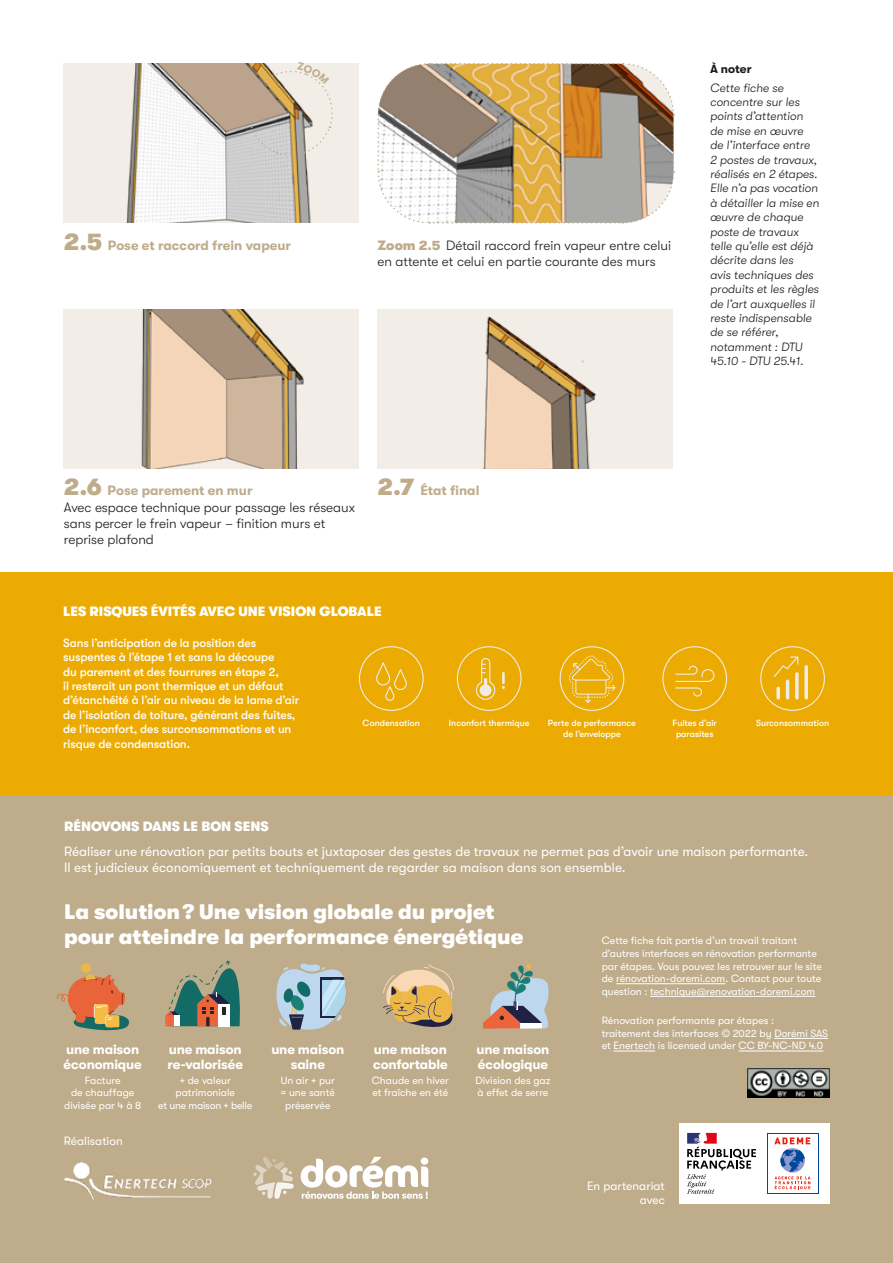
<style>
.page{position:relative;width:893px;height:1263px;background:#fff}
.page>*{position:absolute;margin:0;border:0;box-sizing:border-box;transform-origin:0 0}
.t1{font:900 21px/25.2px "GT Walsheim";color:#fff}
.t2{font:300 13.5px/16.2px "GT Walsheim";color:#1b1b1a}
.t3{font:13.5px/16.2px "GT Walsheim";color:#fff}
.t4{font:700 13.5px/15px "GT Walsheim";letter-spacing:-.01em;color:#fff}
.t5{font:900 13.5px "GT Walsheim";color:#fff}
.t6{font:700 13.5px "GT Walsheim";color:#bfac8a}
.t7{font:italic 300 12px/14.4px "GT Walsheim";color:#1b1b1a}
.t8{font:500 12px/14.4px "GT Walsheim";letter-spacing:-.01em;color:#fff}
.t9{font:12px/14.4px "GT Walsheim";color:#fff;text-align:right}
.t10{font:700 12px "GT Walsheim";color:#1b1b1a}
.t11{font:10.5px/12.6px "GT Walsheim";color:#fff}
.t12{font:500 9px/11.2px "GT Walsheim";color:#fff;text-align:center}
.s1{font-weight:900;font-size:24px}
.s2{font-weight:900;color:#bfac8a}
.s3{font-weight:900;font-size:24px;color:#bfac8a}
.s4{font-weight:700;color:#bfac8a}
</style>
<div class="page">
<div style="left:0;top:572px;width:893px;height:224px;background:#ecab03"></div>
<div style="left:0;top:796px;width:893px;height:467px;background:#bfac8a"></div>
<svg style="left:276px;top:963px;width:70px;height:67px"></svg>
<svg style="left:483px;top:964px;width:66px;height:65px"></svg>
<svg style="left:165px;top:960px;width:75px;height:66px"></svg>
<svg style="left:383px;top:964px;width:71px;height:63px"></svg>
<svg style="left:57px;top:963px;width:73px;height:68px"></svg>
<svg style="left:301px;top:1157px;width:127px;height:42px"></svg>
<svg style="left:253px;top:1157px;width:41px;height:42px"></svg>
<div style="left:679px;top:1123px;width:150px;height:81px;background:#fff"></div>
<svg style="left:687px;top:1133px;width:69px;height:61px"></svg>
<svg style="left:774px;top:1137px;width:36px;height:52px"></svg>
<img style="left:64px;top:1162px;width:149px;height:38px">
<hr style="left:616px;top:983px;width:109px;height:1px;background:#fff">
<hr style="left:650px;top:996px;width:165px;height:1px;background:#fff">
<hr style="left:774px;top:1038px;width:54px;height:1px;background:#fff">
<hr style="left:613px;top:1051px;width:42px;height:1px;background:#fff">
<hr style="left:738px;top:1051px;width:85px;height:1px;background:#fff">
<img style="left:748px;top:1068px;width:82px;height:29px">
<img style="left:64px;top:309px;width:295px;height:159px">
<img style="left:377px;top:309px;width:296px;height:159px">
<svg style="left:377px;top:63px;width:298px;height:161px"></svg>
<img style="left:64px;top:63px;width:295px;height:159px">
<div style="left:662px;top:646px;width:65px;height:65px;border:1px solid #f0ece5;border-radius:50%"></div>
<svg style="left:675px;top:665px;width:40px;height:32px"></svg>
<div style="left:457px;top:646px;width:64px;height:65px;border:1px solid #f0ece5;border-radius:50%"></div>
<svg style="left:502px;top:672px;width:3px;height:17px"></svg>
<svg style="left:476px;top:657px;width:20px;height:43px"></svg>
<div style="left:359px;top:646px;width:65px;height:65px;border:1px solid #f0ece5;border-radius:50%"></div>
<svg style="left:376px;top:662px;width:31px;height:39px"></svg>
<div style="left:560px;top:646px;width:64px;height:65px;border:1px solid #f0ece5;border-radius:50%"></div>
<svg style="left:569px;top:655px;width:47px;height:49px"></svg>
<div style="left:760px;top:646px;width:65px;height:65px;border:1px solid #f0ece5;border-radius:50%"></div>
<svg style="left:776px;top:688px;width:4px;height:10px"></svg>
<hr style="left:786px;top:681px;width:3px;height:17px;background:#f0ece5">
<svg style="left:795px;top:678px;width:4px;height:20px"></svg>
<svg style="left:804px;top:667px;width:4px;height:31px"></svg>
<svg style="left:774px;top:656px;width:25px;height:22px"></svg>
<svg style="left:246px;top:63px;width:90px;height:96px;background:#cfc4b4"></svg>
<p class="t6" style="left:64px;top:237px;width:229px"><span class="s1">2.5</span> Pose et raccord frein vapeur</p>
<p class="t2" style="left:377px;top:237px;width:295px"><span class="s2">Zoom 2.5</span> Détail raccord frein vapeur entre celui en attente et celui en partie courante des murs</p>
<p class="t10" style="left:710px;top:62px;width:43px">À noter</p>
<p class="t7" style="left:710px;top:80px;width:111px">Cette fiche se concentre sur les points d’attention de mise en œuvre de l’interface entre<br>2 postes de travaux, réalisés en 2 étapes.<br>Elle n’a pas vocation à détailler la mise en œuvre de chaque poste de travaux telle qu’elle est déjà décrite dans les<br>avis techniques des produits et les règles de l’art auxquelles il reste indispensable de se référer, notamment : DTU<br>45.10 - DTU 25.41.</p>
<p class="t2" style="left:64px;top:483px;width:293px"><span class="s3">2.6</span> <span class="s4">Pose parement en mur<br></span>Avec espace technique pour passage les réseaux sans percer le frein vapeur – finition murs et reprise plafond</p>
<p class="t6" style="left:377px;top:483px;width:104px"><span class="s1">2.7</span> État final</p>
<p class="t5" style="left:63px;top:604px;width:320px">LES RISQUES ÉVITÉS AVEC UNE VISION GLOBALE</p>
<p class="t8" style="left:63px;top:635px;width:237px">Sans l’anticipation de la position des suspentes à l’étape 1 et sans la découpe<br>du parement et des fourrures en étape 2,<br>il resterait un pont thermique et un défaut d’étanchéité à l’air au niveau de la lame d’air de l’isolation de toiture, générant des fuites, de l’inconfort, des surconsommations et un risque de condensation.</p>
<p class="t12" style="left:673px;top:717px;width:46px">Fuites d’air parasites</p>
<p class="t12" style="left:363px;top:717px;width:59px">Condensation</p>
<p class="t12" style="left:449px;top:717px;width:82px">Inconfort thermique</p>
<p class="t12" style="left:548px;top:717px;width:90px">Perte de performance de l’enveloppe</p>
<p class="t12" style="left:756px;top:717px;width:75px">Surconsommation</p>
<p class="t5" style="left:64px;top:819px;width:206px">RÉNOVONS DANS LE BON SENS</p>
<p class="t3" style="left:64px;top:843px;width:746px">Réaliser une rénovation par petits bouts et juxtaposer des gestes de travaux ne permet pas d’avoir une maison performante.<br>Il est judicieux économiquement et techniquement de regarder sa maison dans son ensemble.</p>
<h1 class="t1" style="left:64px;top:899px;width:460px">La solution ? Une vision globale du projet pour atteindre la performance énergétique</h1>
<p class="t11" style="left:602px;top:934px;width:222px">Cette fiche fait partie d’un travail traitant d’autres interfaces en rénovation performante par étapes. Vous pouvez les retrouver sur le site de rénovation-doremi.com. Contact pour toute question : technique@renovation-doremi.com</p>
<p class="t11" style="left:602px;top:1014px;width:228px">Rénovation performante par étapes :<br>traitement des interfaces © 2022 by Dorémi SAS et Enertech is licensed under CC BY-NC-ND 4.0</p>
<p class="t4" style="left:64px;top:1042px;width:80px">une maison économique</p>
<p class="t11" style="left:64px;top:1074px;width:79px;text-align:center">Facture<br>de chauffage divisée par 4 à 8</p>
<p class="t4" style="left:167px;top:1042px;width:77px">une maison re-valorisée</p>
<p class="t11" style="left:158px;top:1074px;width:96px;text-align:center">+ de valeur patrimoniale<br>et une maison + belle</p>
<p class="t4" style="left:271px;top:1042px;width:75px;text-align:center">une maison saine</p>
<p class="t11" style="left:281px;top:1074px;width:56px;text-align:center">Un air + pur = une santé préservée</p>
<p class="t4" style="left:373px;top:1042px;width:76px">une maison confortable</p>
<p class="t11" style="left:372px;top:1074px;width:79px">Chaude en hiver et fraîche en été</p>
<p class="t4" style="left:476px;top:1042px;width:75px">une maison écologique</p>
<p class="t11" style="left:475px;top:1074px;width:76px">Division des gaz à effet de serre</p>
<p class="t9" style="left:64px;top:1133px;width:61px">Réalisation</p>
<p class="t9" style="left:587px;top:1178px;width:79px">En partenariat avec</p>
</div>
